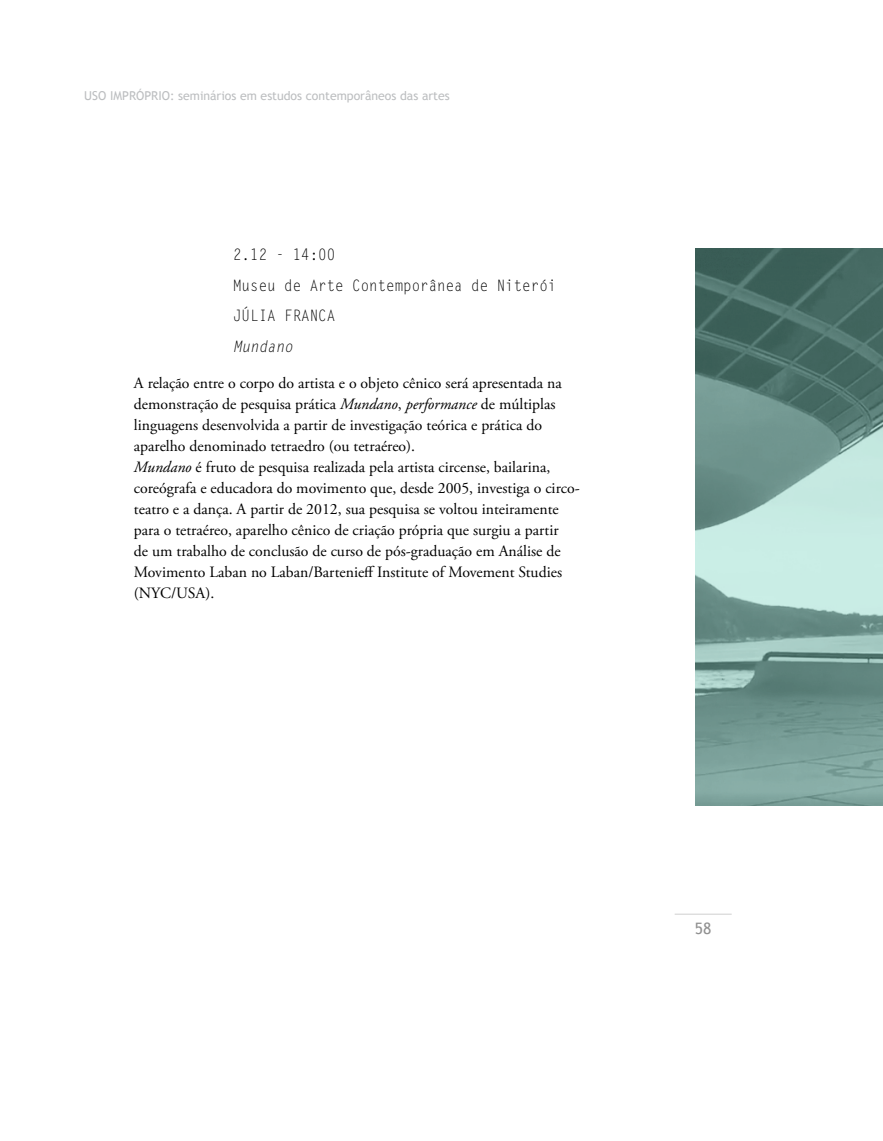
<style>
.page{position:relative;width:883px;height:1141px;background:#fff}
.page>*{position:absolute;margin:0;border:0;box-sizing:border-box;transform-origin:0 0}
.t1{font:15.75px/21px "Adobe Garamond Pro";color:#000}
.t2{font:15.75px/31px "Letter Gothic Std";color:#000;scale:.9 1}
.t3{font:italic 15.75px "Letter Gothic Std";color:#000;scale:.9 1}
.t4{font:15.75px "Trebuchet MS";color:#919191}
.t5{font:12.25px "Trebuchet MS";color:#bcbec0}
.s1{font-style:italic}
</style>
<div class="page">
<hr style="left:675px;top:914px;width:57px;height:1px;background:#000">
<img style="left:696px;top:248px;width:187px;height:558px">
<p class="t5" style="left:84px;top:88px;width:367px">USO IMPRÓPRIO: seminários em estudos contemporâneos das artes</p>
<p class="t2" style="left:233px;top:239px;width:361px">2.12 - 14:00<br>Museu de Arte Contemporânea de Niterói<br>JÚLIA FRANCA</p>
<p class="t3" style="left:233px;top:338px;width:68px">Mundano</p>
<p class="t1" style="left:134px;top:373px;width:447px">A relação entre o corpo do artista e o objeto cênico será apresentada na demonstração de pesquisa prática <span class="s1">Mundano</span>, <span class="s1">performance</span> de múltiplas linguagens desenvolvida a partir de investigação teórica e prática do aparelho denominado tetraedro (ou tetraéreo).<br><span class="s1">Mundano</span> é fruto de pesquisa realizada pela artista circense, bailarina, coreógrafa e educadora do movimento que, desde 2005, investiga o circo&shy;teatro e a dança. A partir de 2012, sua pesquisa se voltou inteiramente para o tetraéreo, aparelho cênico de criação própria que surgiu a partir<br>de um trabalho de conclusão de curso de pós-graduação em Análise de Movimento Laban no Laban/Bartenieff Institute of Movement Studies (NYC/USA).</p>
<p class="t4" style="left:695px;top:919px;width:18px">58</p>
</div>
